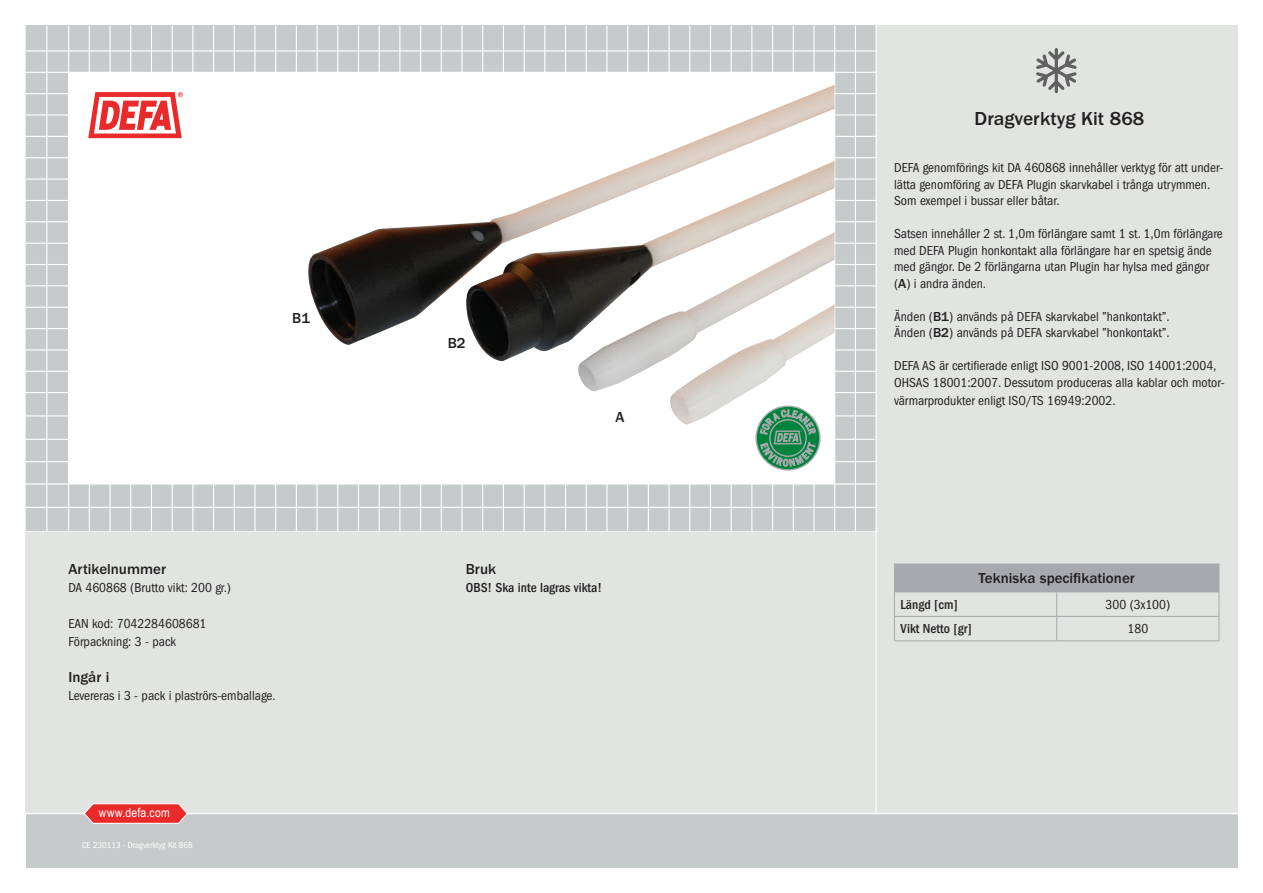
<style>
.page{position:relative;width:1263px;height:893px;background:#fff}
.page>*{position:absolute;margin:0;border:0;box-sizing:border-box;transform-origin:0 0}
.t1{font:500 19.5px "ITC Franklin Gothic Std";color:#231f20}
.t2{font:500 15px "ITC Franklin Gothic Std";color:#231f20}
.t3{font:condensed 13.5px/16.5px "ITC Franklin Gothic Std";color:#231f20}
.t4{font:500 condensed 13.5px "ITC Franklin Gothic Std";color:#231f20}
.t5{font:12.75px "Arial Narrow";letter-spacing:.025em;color:#fff}
.t6{font:condensed 9px "ITC Franklin Gothic Std";color:#fff}
.s1{font-weight:500;font-stretch:normal}
</style>
<div class="page">
<div style="left:26px;top:26px;width:850px;height:507px;background:#c7caca"></div>
<hr style="left:10px;top:157px;width:891px;height:1px;background:#fff">
<hr style="left:46px;top:26px;width:1px;height:505px;background:#fff">
<hr style="left:89px;top:26px;width:1px;height:506px;background:#fff">
<hr style="left:130px;top:26px;width:1px;height:510px;background:#fff">
<hr style="left:151px;top:26px;width:1px;height:513px;background:#fff">
<hr style="left:172px;top:26px;width:1px;height:511px;background:#fff">
<hr style="left:192px;top:26px;width:1px;height:511px;background:#fff">
<hr style="left:213px;top:26px;width:1px;height:512px;background:#fff">
<hr style="left:234px;top:26px;width:1px;height:513px;background:#fff">
<hr style="left:254px;top:26px;width:2px;height:515px;background:#fff">
<hr style="left:275px;top:26px;width:1px;height:513px;background:#fff">
<hr style="left:296px;top:26px;width:1px;height:510px;background:#fff">
<hr style="left:316px;top:26px;width:2px;height:512px;background:#fff">
<hr style="left:337px;top:26px;width:1px;height:511px;background:#fff">
<hr style="left:358px;top:26px;width:1px;height:512px;background:#fff">
<hr style="left:379px;top:26px;width:1px;height:512px;background:#fff">
<hr style="left:399px;top:26px;width:1px;height:510px;background:#fff">
<hr style="left:420px;top:26px;width:1px;height:511px;background:#fff">
<hr style="left:441px;top:26px;width:1px;height:510px;background:#fff">
<hr style="left:461px;top:26px;width:2px;height:512px;background:#fff">
<hr style="left:482px;top:26px;width:1px;height:510px;background:#fff">
<hr style="left:503px;top:26px;width:1px;height:511px;background:#fff">
<hr style="left:524px;top:26px;width:1px;height:512px;background:#fff">
<hr style="left:544px;top:26px;width:1px;height:512px;background:#fff">
<hr style="left:565px;top:26px;width:1px;height:515px;background:#fff">
<hr style="left:586px;top:26px;width:1px;height:513px;background:#fff">
<hr style="left:606px;top:26px;width:1px;height:509px;background:#fff">
<hr style="left:627px;top:26px;width:1px;height:511px;background:#fff">
<hr style="left:109px;top:26px;width:2px;height:509px;background:#fff">
<hr style="left:668px;top:26px;width:2px;height:511px;background:#fff">
<hr style="left:14px;top:93px;width:887px;height:1px;background:#fff">
<hr style="left:12px;top:114px;width:865px;height:2px;background:#fff">
<hr style="left:17px;top:179px;width:884px;height:1px;background:#fff">
<hr style="left:17px;top:200px;width:884px;height:1px;background:#fff">
<hr style="left:19px;top:221px;width:882px;height:1px;background:#fff">
<hr style="left:18px;top:243px;width:883px;height:1px;background:#fff">
<hr style="left:18px;top:264px;width:883px;height:1px;background:#fff">
<hr style="left:11px;top:285px;width:890px;height:1px;background:#fff">
<hr style="left:10px;top:307px;width:891px;height:1px;background:#fff">
<hr style="left:0;top:328px;width:901px;height:1px;background:#fff">
<hr style="left:15px;top:136px;width:886px;height:1px;background:#fff">
<hr style="left:648px;top:26px;width:1px;height:510px;background:#fff">
<hr style="left:18px;top:50px;width:883px;height:2px;background:#fff">
<hr style="left:17px;top:371px;width:884px;height:1px;background:#fff">
<hr style="left:7px;top:349px;width:894px;height:1px;background:#fff">
<hr style="left:855px;top:26px;width:1px;height:517px;background:#fff">
<hr style="left:17px;top:392px;width:861px;height:1px;background:#fff">
<hr style="left:17px;top:415px;width:861px;height:1px;background:#fff">
<hr style="left:17px;top:439px;width:858px;height:1px;background:#fff">
<hr style="left:17px;top:461px;width:860px;height:1px;background:#fff">
<hr style="left:17px;top:507px;width:861px;height:1px;background:#fff">
<hr style="left:689px;top:26px;width:1px;height:511px;background:#fff">
<hr style="left:710px;top:26px;width:1px;height:512px;background:#fff">
<hr style="left:731px;top:26px;width:1px;height:509px;background:#fff">
<hr style="left:751px;top:26px;width:1px;height:511px;background:#fff">
<hr style="left:772px;top:26px;width:1px;height:517px;background:#fff">
<hr style="left:813px;top:26px;width:1px;height:513px;background:#fff">
<hr style="left:793px;top:26px;width:1px;height:511px;background:#fff">
<div style="left:26px;top:814px;width:1211px;height:53px;background:#c7caca"></div>
<div style="left:69px;top:72px;width:766px;height:412px;background:#fff"></div>
<svg style="left:88px;top:92px;width:95px;height:46px"></svg>
<hr style="left:14px;top:72px;width:862px;height:1px;background:#fff">
<hr style="left:834px;top:26px;width:1px;height:507px;background:#fff">
<hr style="left:68px;top:26px;width:1px;height:507px;background:#fff">
<hr style="left:17px;top:483px;width:861px;height:2px;background:#fff">
<hr style="left:17px;top:531px;width:859px;height:1px;background:#fff">
<div style="left:26px;top:532px;width:850px;height:281px;background:#e2e4e2"></div>
<svg style="left:756px;top:406px;width:64px;height:64px"></svg>
<div style="left:755px;top:405px;width:65px;height:66px;border:1px solid #a8a9ad;border-radius:50%"></div>
<svg style="left:760px;top:425px;width:55px;height:41px;background:#4c9770"></svg>
<div style="left:876px;top:26px;width:361px;height:788px;background:#e2e4e2"></div>
<hr style="left:0;top:813px;width:1246px;height:1px;background:#fff">
<svg style="left:83px;top:803px;width:105px;height:21px;background:#e95253"></svg>
<svg style="left:1036px;top:48px;width:41px;height:45px"></svg>
<hr style="left:875px;top:21px;width:2px;height:792px;background:#fff">
<img style="left:308px;top:85px;width:526px;height:340px">
<div style="left:894px;top:564px;width:325px;height:28px;background:#a8a9ad"></div>
<hr style="left:894px;top:616px;width:163px;height:1px;background:#a8a9ad">
<svg style="left:894px;top:592px;width:1px;height:49px"></svg>
<hr style="left:1057px;top:616px;width:162px;height:1px;background:#a8a9ad">
<svg style="left:1056px;top:592px;width:1px;height:49px"></svg>
<svg style="left:1219px;top:564px;width:1px;height:77px"></svg>
<hr style="left:894px;top:641px;width:163px;height:1px;background:#a8a9ad">
<hr style="left:1057px;top:641px;width:162px;height:1px;background:#a8a9ad">
<p class="t2" style="left:292px;top:310px;width:19px">B1</p>
<p class="t2" style="left:68px;top:561px;width:99px">Artikelnummer</p>
<p class="t3" style="left:68px;top:579px;width:164px">DA 460868 (Brutto vikt: 200 gr.)</p>
<p class="t3" style="left:68px;top:615px;width:140px;line-height:18px">EAN kod: 7042284608681<br>Förpackning: 3 - pack</p>
<p class="t2" style="left:68px;top:669px;width:42px">Ingår i</p>
<p class="t3" style="left:68px;top:687px;width:209px">Levereras i 3 - pack i plaströrs-emballage.</p>
<p class="t5" style="left:99px;top:803px;width:72px">www.defa.com</p>
<p class="t6" style="left:82px;top:840px;width:112px">CE 230113 - Dragverktyg Kit 868</p>
<p class="t2" style="left:448px;top:334px;width:19px">B2</p>
<p class="t2" style="left:615px;top:409px;width:11px">A</p>
<p class="t2" style="left:466px;top:561px;width:32px">Bruk</p>
<p class="t4" style="left:466px;top:580px;width:138px">OBS! Ska inte lagras vikta!</p>
<h1 class="t1" style="left:974px;top:107px;width:171px">Dragverktyg Kit 868</h1>
<p class="t3" style="left:894px;top:160px;width:331px">DEFA genomförings kit DA 460868 innehåller verktyg för att under&shy;lätta genomföring av DEFA Plugin skarvkabel i trånga utrymmen.<br>Som exempel i bussar eller båtar.</p>
<p class="t3" style="left:894px;top:226px;width:330px">Satsen innehåller 2 st. 1,0m förlängare samt 1 st. 1,0m förlängare med DEFA Plugin honkontakt alla förlängare har en spetsig ände med gängor. De 2 förlängarna utan Plugin har hylsa med gängor (<span class="s1">A</span>) i andra änden.</p>
<p class="t3" style="left:894px;top:308px;width:277px">Änden (<span class="s1">B1</span>) används på DEFA skarvkabel ”hankontakt”.<br>Änden (<span class="s1">B2</span>) används på DEFA skarvkabel ”honkontakt”.</p>
<p class="t3" style="left:894px;top:357px;width:332px">DEFA AS är certifierade enligt ISO 9001-2008, ISO 14001:2004,<br>OHSAS 18001:2007. Dessutom produceras alla kablar och motor-</p>
<p class="t3" style="left:894px;top:392px;width:223px">värmarprodukter enligt ISO/TS 16949:2002.</p>
<p class="t2" style="left:979px;top:570px;width:158px">Tekniska specifikationer</p>
<p class="t4" style="left:900px;top:597px;width:59px">Längd [cm]</p>
<p class="t3" style="left:1105px;top:596px;width:66px">300 (3x100)</p>
<p class="t4" style="left:900px;top:621px;width:73px">Vikt Netto [gr]</p>
<p class="t3" style="left:1127px;top:621px;width:22px">180</p>
</div>
